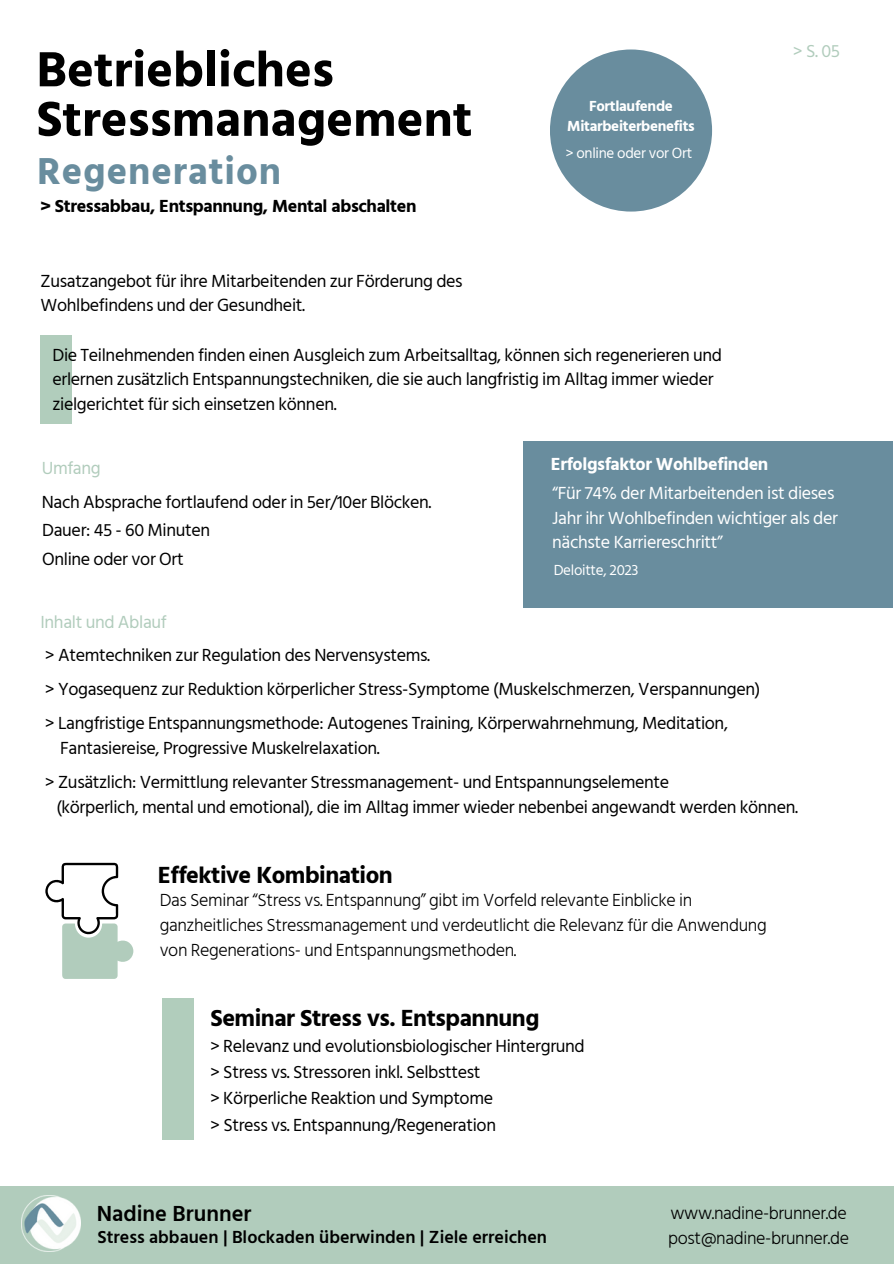
<style>
.page{position:relative;width:894px;height:1264px;background:#fff}
.page>*{position:absolute;margin:0;border:0;box-sizing:border-box;transform-origin:0 0}
.t1{font:700 50.55px/49.5px "Hind Siliguri";color:#000}
.t2{font:700 38.55px "Hind Siliguri";letter-spacing:.025em;color:#698d9e}
.t3{font:700 24px "Hind Siliguri";letter-spacing:-.02em;color:#000}
.t4{font:600 22.35px "Hind Siliguri";color:#000}
.t5{font:18px/24.8px "Hind Siliguri";letter-spacing:-.02em;color:#000}
.t6{font:300 18px/24.8px "Hind Siliguri";letter-spacing:-.02em;color:#000}
.t7{font:18px/24.8px "Hind Siliguri";letter-spacing:-.02em;color:#fff}
.t8{font:600 18px "Hind Siliguri";color:#000}
.t9{font:700 18px "Hind Siliguri";letter-spacing:-.02em;color:#000}
.t10{font:18px "Hind Siliguri";letter-spacing:-.02em;color:#b1ccbc}
.t11{font:700 18px "Hind Siliguri";letter-spacing:-.02em;color:#fff}
.t12{font:700 15px "Hind Siliguri";letter-spacing:-.02em;color:#fff}
.t13{font:15px "Hind Siliguri";letter-spacing:-.02em;color:#fff}
</style>
<div class="page">
<div style="left:40px;top:336px;width:32px;height:88px;background:#b1cdbc"></div>
<div style="left:550px;top:49px;width:162px;height:162px;background:#698d9e;border-radius:50%"></div>
<div style="left:162px;top:997px;width:31px;height:142px;background:#b1cdbc"></div>
<svg style="left:46px;top:862px;width:87px;height:116px"></svg>
<div style="left:523px;top:441px;width:370px;height:167px;background:#698d9e"></div>
<div style="left:0;top:1186px;width:893px;height:77px;background:#b1ccbc"></div>
<img style="left:22px;top:1195px;width:58px;height:56px">
<p class="t1" style="left:36px;top:44px;width:437px">Betriebliches<br>Stressmanagement</p>
<p class="t2" style="left:37px;top:148px;width:245px">Regeneration</p>
<h1 class="t9" style="left:40px;top:195px;width:377px">&gt; Stressabbau, Entspannung, Mental abschalten</h1>
<h2 class="t5" style="left:40px;top:268px;width:423px">Zusatzangebot für ihre Mitarbeitenden zur Förderung des<br>Wohlbefindens und der Gesundheit.</h2>
<h6 class="t12" style="left:589px;top:97px;width:85px">Fortlaufende</h6>
<h6 class="t12" style="left:567px;top:117px;width:129px">Mitarbeiterbenefits</h6>
<h6 class="t13" style="left:565px;top:144px;width:128px">&gt; online oder vor Ort</h6>
<h6 class="t5" style="left:52px;top:342px;width:671px">Die Teilnehmenden finden einen Ausgleich zum Arbeitsalltag, können sich regenerieren und erlernen zusätzlich Entspannungstechniken, die sie auch langfristig im Alltag immer wieder zielgerichtet für sich einsetzen können.</h6>
<h5 class="t10" style="left:793px;top:40px;width:48px">&gt;S.05</h5>
<h5 class="t10" style="left:42px;top:457px;width:60px">Umfang</h5>
<p class="t5" style="left:42px;top:489px;width:391px">Nach Absprache fortlaufend oder in 5er/10er Blöcken.</p>
<h5 class="t5" style="left:42px;top:517px;width:169px">Dauer: 45 - 60 Minuten</h5>
<h6 class="t5" style="left:42px;top:546px;width:143px">Online oder vor Ort</h6>
<h6 class="t10" style="left:40px;top:610px;width:128px">Inhalt und Ablauf</h6>
<h3 class="t11" style="left:550px;top:453px;width:219px">Erfolgsfaktor Wohlbefinden</h3>
<h6 class="t7" style="left:552px;top:480px;width:287px">“Für 74% der Mitarbeitenden ist dieses<br>Jahr ihr Wohlbefinden wichtiger als der nächste Karriereschritt”</h6>
<h6 class="t13" style="left:553px;top:561px;width:86px">Deloitte, 2023</h6>
<h4 class="t5" style="left:45px;top:642px;width:386px">&gt; Atemtechniken zur Regulation des Nervensystems.</h4>
<h6 class="t5" style="left:45px;top:676px;width:716px">&gt; Yogasequenz zur Reduktion körperlicher Stress-Symptome (Muskelschmerzen, Verspannungen)</h6>
<h6 class="t5" style="left:60px;top:710px;width:669px;text-indent:-15px">&gt; Langfristige Entspannungsmethode: Autogenes Training, Körperwahrnehmung, Meditation,<br>Fantasiereise, Progressive Muskelrelaxation.</h6>
<p class="t5" style="left:56px;top:769px;width:743px;text-indent:-11px">&gt; Zusätzlich: Vermittlung relevanter Stressmanagement- und Entspannungselemente<br>(körperlich, mental und emotional), die im Alltag immer wieder nebenbei angewandt werden können.</p>
<h3 class="t3" style="left:158px;top:860px;width:236px">Effektive Kombination</h3>
<h6 class="t6" style="left:160px;top:887px;width:608px">Das Seminar “Stress vs. Entspannung” gibt im Vorfeld relevante Einblicke in ganzheitliches Stressmanagement und verdeutlicht die Relevanz für die Anwendung von Regenerations- und Entspannungsmethoden.</h6>
<h6 class="t3" style="left:210px;top:1003px;width:330px">Seminar Stress vs. Entspannung</h6>
<h6 class="t5" style="left:210px;top:1033px;width:376px">&gt; Relevanz und evolutionsbiologischer Hintergrund</h6>
<h6 class="t5" style="left:210px;top:1059px;width:271px">&gt; Stress vs. Stressoren inkl. Selbsttest</h6>
<h6 class="t5" style="left:210px;top:1085px;width:284px">&gt; Körperliche Reaktion und Symptome</h6>
<p class="t5" style="left:210px;top:1112px;width:287px">&gt; Stress vs. Entspannung/Regeneration</p>
<h6 class="t4" style="left:97px;top:1200px;width:156px">Nadine Brunner</h6>
<h6 class="t8" style="left:97px;top:1225px;width:451px">Stress abbauen | Blockaden überwinden | Ziele erreichen</h6>
<h3 class="t6" style="left:668px;top:1200px;width:182px">www.nadine-brunner.de post@nadine-brunner.de</h3>
</div>
